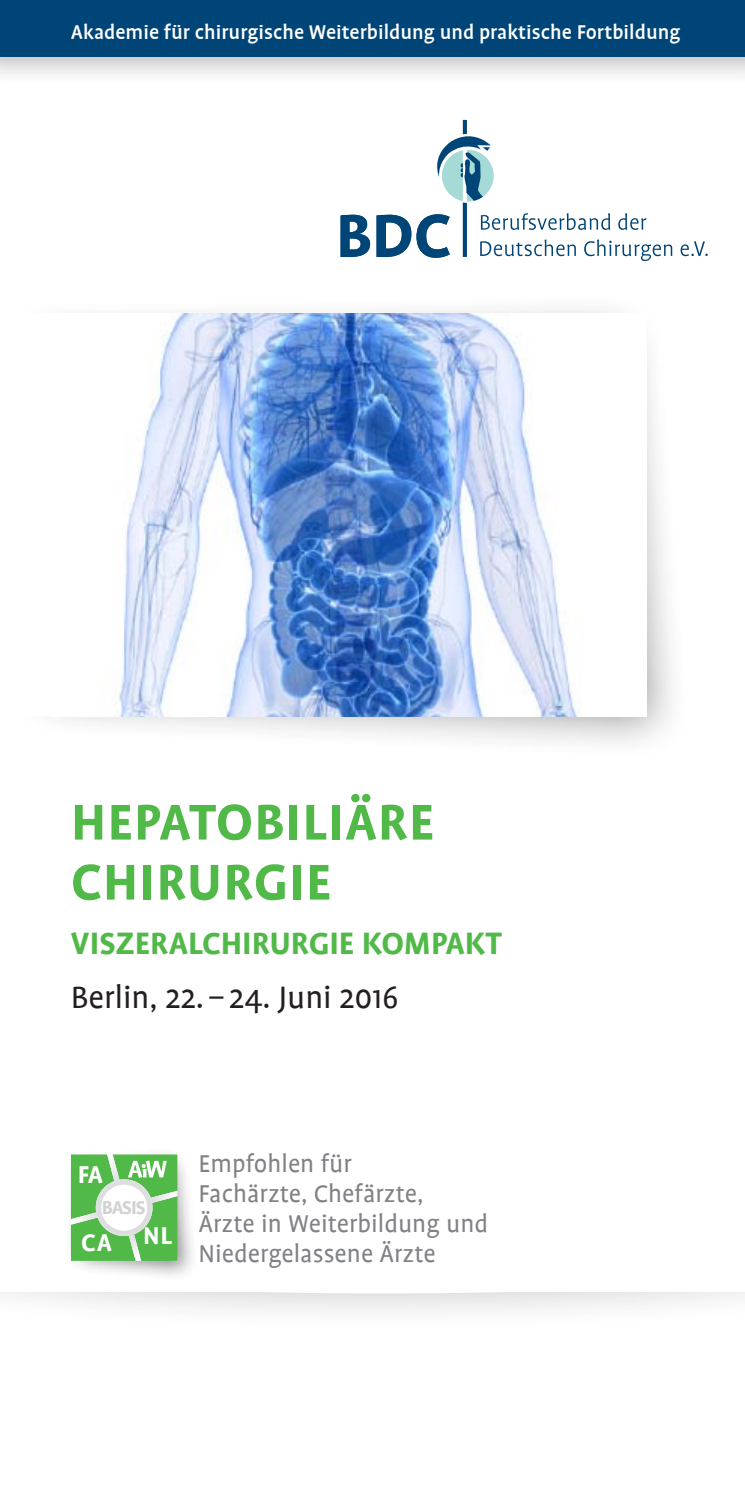
<style>
.page{position:relative;width:745px;height:1489px;background:#fff}
.page>*{position:absolute;margin:0;border:0;box-sizing:border-box;transform-origin:0 0}
.t1{font:700 57.5px/60px "Profile";letter-spacing:.02em;color:#51b948}
.t2{font:700 35px "Profile";color:#51b948}
.t3{font:35px "Profile";color:#231f20}
.t4{font:27.5px/30px "Profile";color:#808285}
.t5{font:700 27.5px "Profile";color:#fff}
.t6{font:500 22.5px "Profile";color:#fff}
.t7{font:700 21.25px "Profile";color:#d1d2d4}
</style>
<div class="page">
<div style="left:0;top:0;width:744px;height:85px;background:#231f20;opacity:.33"></div>
<div style="left:0;top:0;width:744px;height:57px;background:#004577"></div>
<div style="left:0;top:293px;width:689px;height:466px;background:#231f20;opacity:.44"></div>
<svg style="left:340px;top:215px;width:30px;height:42px"></svg>
<svg style="left:680px;top:241px;width:27px;height:15px"></svg>
<svg style="left:376px;top:120px;width:295px;height:141px"></svg>
<div style="left:63px;top:1146px;width:135px;height:136px;background:#231f20;opacity:.55"></div>
<svg style="left:71px;top:1154px;width:106px;height:106px"></svg>
<div style="left:0;top:313px;width:646px;height:403px;background:#fff"></div>
<img style="left:119px;top:313px;width:462px;height:403px">
<div style="left:0;top:1292px;width:744px;height:38px;background:#231f20;opacity:.25"></div>
<svg style="left:0;top:1292px;width:744px;height:1px"></svg>
<p class="t6" style="left:71px;top:20px;width:610px">Akademie für chirurgische Weiterbildung und praktische Fortbildung</p>
<h1 class="t1" style="left:71px;top:791px;width:364px">HEPATOBILIÄRE<br>CHIRURGIE</h1>
<p class="t2" style="left:71px;top:924px;width:432px">VISZERALCH IRURGIE KOMPAKT</p>
<p class="t3" style="left:71px;top:979px;width:329px">Berlin, 22. – 24. Juni 2016</p>
<p class="t5" style="left:78px;top:1160px;width:26px">FA</p>
<p class="t7" style="left:102px;top:1195px;width:45px">BASIS</p>
<p class="t5" style="left:81px;top:1223px;width:90px">CA NL</p>
<p class="t4" style="left:198px;top:1148px;width:291px">Empfohlen für<br>Fachärzte, Chefärzte,<br>Ärzte in Weiterbildung und<br>Niedergelassene Ärzte</p>
</div>
